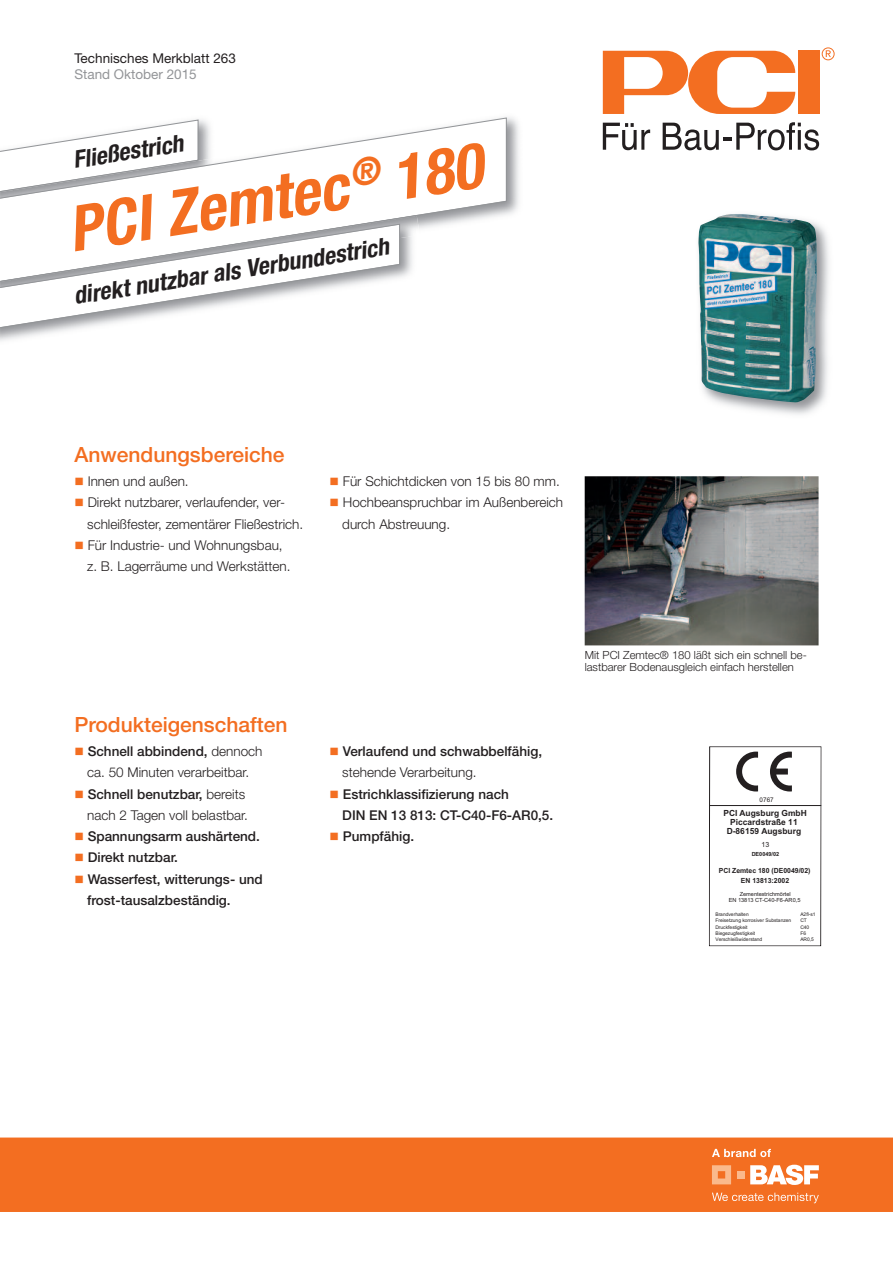
<style>
.page{position:relative;width:893px;height:1263px;background:#fff}
.page>*{position:absolute;margin:0;border:0;box-sizing:border-box;transform-origin:0 0}
.t1{font:italic 700 condensed 63px "Helvetica Neue LT Pro";color:#f36e21}
.t2{font:italic 700 condensed 24px "Helvetica Neue LT Pro";color:#231f20}
.t3{font:500 21px "Helvetica Neue LT Pro";color:#f36e21}
.t4{font:300 13.5px/21.3px "Helvetica Neue LT Pro";color:#231f20}
.t5{font:500 13.5px/21.3px "Helvetica Neue LT Pro";color:#231f20}
.t6{font:13.5px "Helvetica Neue LT Pro";color:#231f20}
.t7{font:13.5px "Helvetica Neue LT Pro";color:#939598}
.t8{font:300 11.25px/12px "Helvetica Neue LT Pro";color:#231f20}
.t9{font:700 8.4px/9.1px "Arial";color:#231f20;text-align:center}
.t10{font:700 7.05px/9.9px "Arial";color:#231f20;text-align:center}
.t11{font:7.05px "Arial";color:#231f20}
.t12{font:6.3px "Arial";color:#231f20}
.t13{font:5.7px/6.8px "Arial";color:#231f20;text-align:center}
.t14{font:700 5.7px "Arial";color:#231f20}
.t15{font:4.95px "Arial";color:#231f20}
.s1{color:#f36e21}
.s2{font-weight:500}
.s3{font-weight:300}
</style>
<div class="page">
<div style="left:798px;top:51px;width:21px;height:63px;background:#f36e21"></div>
<svg style="left:603px;top:51px;width:192px;height:63px"></svg>
<svg style="left:603px;top:123px;width:47px;height:27px"></svg>
<svg style="left:663px;top:122px;width:156px;height:28px"></svg>
<svg style="left:822px;top:47px;width:13px;height:13px"></svg>
<img style="left:507px;top:117px;width:12px;height:98px">
<svg style="left:1px;top:117px;width:506px;height:112px"></svg>
<img style="left:717px;top:224px;width:112px;height:191px">
<img style="left:698px;top:214px;width:119px;height:188px">
<div style="left:0;top:1137px;width:893px;height:75px;background:#f36e21"></div>
<svg style="left:712px;top:1165px;width:19px;height:19px"></svg>
<div style="left:737px;top:1171px;width:7px;height:7px;background:#fab98c"></div>
<svg style="left:750px;top:1165px;width:69px;height:20px"></svg>
<svg style="left:712px;top:1192px;width:107px;height:11px"></svg>
<svg style="left:712px;top:1149px;width:59px;height:8px"></svg>
<hr style="left:710px;top:805px;width:111px;height:1px;background:#231f20">
<div style="left:709px;top:746px;width:112px;height:200px;border:1px solid #231f20"></div>
<svg style="left:736px;top:752px;width:22px;height:39px"></svg>
<svg style="left:770px;top:752px;width:22px;height:39px"></svg>
<img style="left:1px;top:215px;width:416px;height:65px">
<svg style="left:1px;top:223px;width:399px;height:107px"></svg>
<img style="left:585px;top:476px;width:234px;height:169px">
<p class="t6" style="left:74px;top:53px;width:163px">Technisches Merkblatt 263</p>
<p class="t7" style="left:74px;top:69px;width:124px">Stand Oktober 2015</p>
<h2 class="t2" style="left:72px;top:151px;width:113px;rotate:-9deg">Fließestrich</h2>
<h1 class="t1" style="left:65px;top:207px;width:420px;rotate:-9deg">PCI Zemtec<sup>®</sup> 180</h1>
<h2 class="t2" style="left:72px;top:287px;width:320px;rotate:-9deg">direkt nutzbar als Verbundestrich</h2>
<h3 class="t3" style="left:74px;top:446px;width:212px">Anwendungsbereiche</h3>
<p class="t4" style="left:74px;top:472px;width:116px"><span class="s1">■</span> Innen und außen.</p>
<p class="t4" style="left:87px;top:493px;width:218px;text-indent:-13px"><span class="s1">■</span> Direkt nutzbarer, verlaufender, ver&shy;schleißfester, zementärer Fließestrich.</p>
<p class="t4" style="left:87px;top:536px;width:205px;text-indent:-13px"><span class="s1">■</span> Für Industrie- und Wohnungsbau, z. B. Lagerräume und Werkstätten.</p>
<p class="t4" style="left:330px;top:472px;width:232px"><span class="s1">■</span> Für Schichtdicken von 15 bis 80 mm.</p>
<p class="t4" style="left:342px;top:493px;width:222px;text-indent:-13px"><span class="s1">■</span> Hochbeanspruchbar im Außenbereich durch Abstreuung.</p>
<h3 class="t3" style="left:74px;top:716px;width:215px">Produkteigenschaften</h3>
<p class="t4" style="left:74px;top:742px;width:190px;text-align:center"><span class="s1">■</span> <span class="s2">Schnell abbindend,</span> dennoch ca. 50 Minuten verarbeitbar.</p>
<p class="t4" style="left:74px;top:784px;width:175px;text-align:right"><span class="s1">■</span> <span class="s2">Schnell benutzbar,</span> bereits nach 2 Tagen voll belastbar.</p>
<p class="t5" style="left:74px;top:827px;width:187px"><span class="s1">■</span> Spannungsarm aushärtend.</p>
<p class="t5" style="left:74px;top:848px;width:105px"><span class="s1">■</span> Direkt nutzbar.</p>
<p class="t5" style="left:87px;top:869px;width:177px;text-indent:-13px"><span class="s1">■</span> Wasserfest, witterungs- und frost-tausalzbeständig.</p>
<p class="t5" style="left:342px;top:742px;width:201px;text-indent:-13px"><span class="s1">■</span> Verlaufend und schwabbelfähig, <span class="s3">stehende Verarbeitung.</span></p>
<p class="t5" style="left:342px;top:784px;width:212px;text-indent:-13px"><span class="s1">■</span> Estrichklassifizierung nach<br>DIN EN 13 813: CT-C40-F6-AR0,5.</p>
<p class="t5" style="left:330px;top:827px;width:86px"><span class="s1">■</span> Pumpfähig.</p>
<p class="t8" style="left:585px;top:650px;width:224px">Mit PCI Zemtec® 180 läßt sich ein schnell be&shy;lastbarer Bodenausgleich einfach herstellen</p>
<p class="t12" style="left:760px;top:795px;width:16px">0767</p>
<p class="t9" style="left:723px;top:808px;width:85px">PCI Augsburg GmbH<br>Piccardstraße 11<br>D-86159 Augsburg</p>
<p class="t11" style="left:762px;top:840px;width:9px">13</p>
<p class="t14" style="left:752px;top:850px;width:29px">DE0049/02</p>
<p class="t10" style="left:719px;top:865px;width:93px">PCI Zemtec 180 (DE0049/02)<br>EN 13813:2002</p>
<p class="t15" style="left:715px;top:911px;width:35px">Brandverhalten</p>
<p class="t15" style="left:800px;top:911px;width:17px">A2fl-s1</p>
<p class="t15" style="left:715px;top:917px;width:77px">Freisetzung korrosiver Substanzen</p>
<p class="t15" style="left:800px;top:917px;width:8px">CT</p>
<p class="t15" style="left:715px;top:924px;width:34px">Druckfestigkeit</p>
<p class="t15" style="left:800px;top:924px;width:11px">C40</p>
<p class="t15" style="left:715px;top:930px;width:41px">Biegezugfestigkeit</p>
<p class="t15" style="left:800px;top:930px;width:7px">F6</p>
<p class="t15" style="left:715px;top:936px;width:48px">Verschleißwiderstand</p>
<p class="t15" style="left:800px;top:936px;width:15px">AR0,5</p>
<p class="t13" style="left:729px;top:890px;width:73px">Zementestrichmörtel<br>EN 13813 CT-C40-F6-AR0,5</p>
</div>
